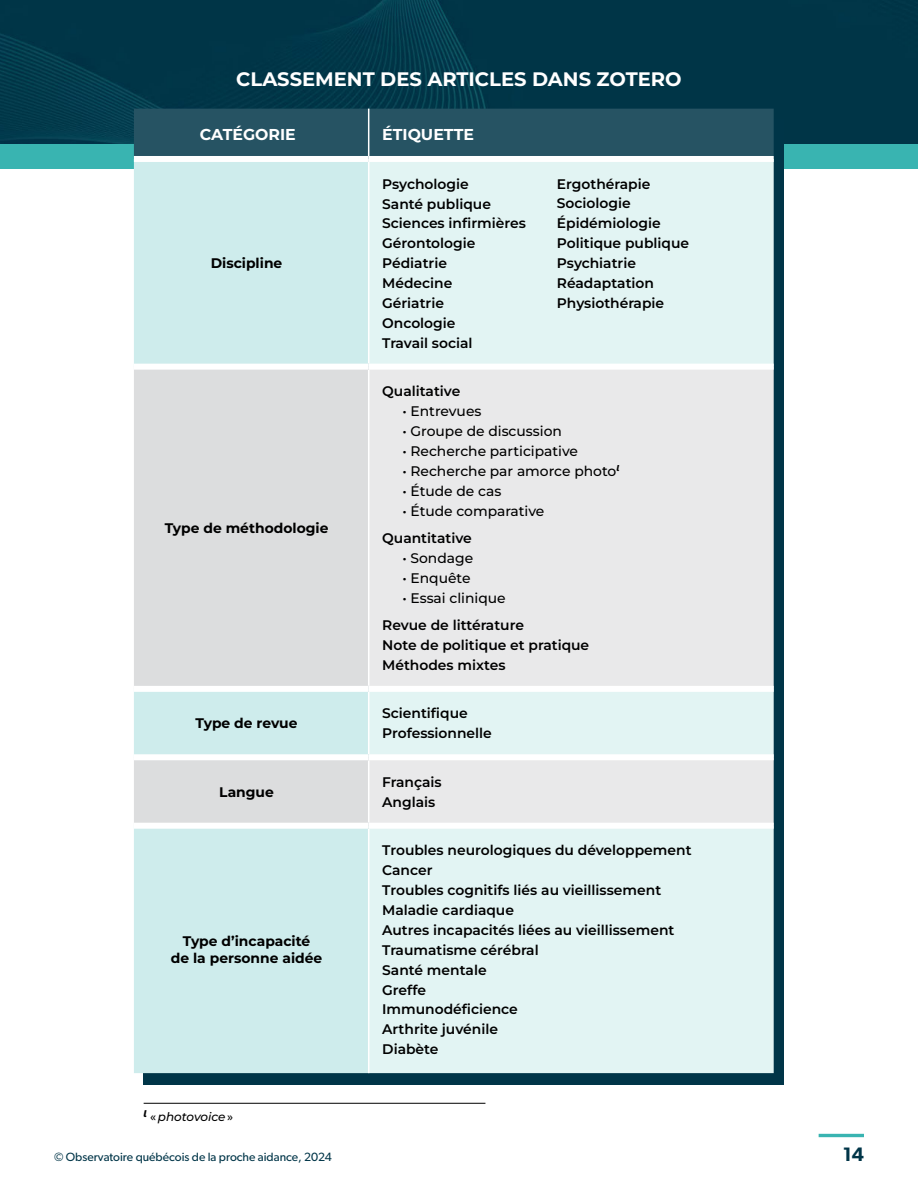
<style>
.page{position:relative;width:918px;height:1188px;background:#fff}
.page>*{position:absolute;margin:0;border:0;box-sizing:border-box;transform-origin:0 0}
.t1{font:700 19.5px "Montserrat";color:#fff}
.t2{font:600 19.5px "Gibson";color:#003548}
.t3{font:700 15.75px "Montserrat";color:#fff}
.t4{font:600 13.8px/20px "Montserrat";color:#000}
.t5{font:500 13.8px "Montserrat";color:#000}
.t6{font:700 13.8px/16.6px "Montserrat";color:#000;text-align:center}
.t7{font:12px "Gibson";color:#003548}
.t8{font:italic 500 12px "Montserrat";color:#000}
.s1{font-style:normal}
</style>
<div class="page">
<hr style="left:819px;top:1134px;width:45px;height:3px;background:#39b4b1">
<div style="left:0;top:0;width:918px;height:169px;background:#39b4b1"></div>
<img style="left:0;top:0;width:918px;height:143px">
<div style="left:144px;top:119px;width:640px;height:966px;background:#003548"></div>
<div style="left:134px;top:109px;width:640px;height:47px;background:#265363"></div>
<div style="left:134px;top:162px;width:234px;height:911px;background:#ceecec"></div>
<svg style="left:369px;top:162px;width:405px;height:911px;background:#e3f4f3"></svg>
<svg style="left:134px;top:370px;width:234px;height:453px;background:#dadfe0"></svg>
<svg style="left:369px;top:370px;width:405px;height:453px;background:#e7eaeb"></svg>
<hr style="left:368px;top:109px;width:1px;height:47px;background:#fff">
<hr style="left:368px;top:162px;width:1px;height:202px;background:#fff">
<hr style="left:368px;top:370px;width:1px;height:316px;background:#fff">
<hr style="left:368px;top:692px;width:1px;height:62px;background:#fff">
<hr style="left:368px;top:760px;width:1px;height:63px;background:#fff">
<hr style="left:368px;top:829px;width:1px;height:244px;background:#fff">
<div style="left:134px;top:156px;width:235px;height:6px;background:#fff"></div>
<div style="left:369px;top:156px;width:405px;height:6px;background:#fff"></div>
<div style="left:134px;top:364px;width:235px;height:6px;background:#fff"></div>
<div style="left:369px;top:364px;width:405px;height:6px;background:#fff"></div>
<div style="left:134px;top:686px;width:235px;height:6px;background:#fff"></div>
<div style="left:369px;top:686px;width:405px;height:6px;background:#fff"></div>
<div style="left:134px;top:754px;width:235px;height:6px;background:#fff"></div>
<div style="left:369px;top:754px;width:405px;height:6px;background:#fff"></div>
<div style="left:134px;top:823px;width:235px;height:6px;background:#fff"></div>
<div style="left:369px;top:823px;width:405px;height:6px;background:#fff"></div>
<hr style="left:144px;top:1103px;width:341px;height:1px;background:#000">
<h1 class="t1" style="left:236px;top:66px;width:447px">CLASSEMENT DES ARTICLES DANS ZOTERO</h1>
<p class="t3" style="left:200px;top:124px;width:97px">CATÉGORIE</p>
<p class="t3" style="left:382px;top:128px;width:93px">ÉTIQUETTE</p>
<p class="t6" style="left:211px;top:256px;width:73px">Discipline</p>
<p class="t6" style="left:165px;top:520px;width:165px">Type de méthodologie</p>
<p class="t4" style="left:382px;top:173px;width:145px">Psychologie<br>Santé publique<br>Sciences infirmières<br>Gérontologie<br>Pédiatrie<br>Médecine<br>Gériatrie<br>Oncologie<br>Travail social</p>
<p class="t4" style="left:557px;top:173px;width:134px">Ergothérapie<br>Sociologie<br>Épidémiologie<br>Politique publique<br>Psychiatrie<br>Réadaptation<br>Physiothérapie</p>
<p class="t4" style="left:382px;top:381px;width:80px">Qualitative</p>
<p class="t5" style="left:402px;top:406px;width:81px">• Entrevues</p>
<p class="t5" style="left:402px;top:426px;width:161px">• Groupe de discussion</p>
<p class="t5" style="left:402px;top:445px;width:177px">• Recherche participative</p>
<p class="t5" style="left:402px;top:465px;width:218px">• Recherche par amorce photo<sup>l</sup></p>
<p class="t5" style="left:402px;top:485px;width:100px">• Étude de cas</p>
<p class="t5" style="left:402px;top:505px;width:144px">• Étude comparative</p>
<p class="t4" style="left:382px;top:529px;width:91px">Quantitative</p>
<p class="t5" style="left:402px;top:552px;width:72px">• Sondage</p>
<p class="t5" style="left:402px;top:572px;width:70px">• Enquête</p>
<p class="t5" style="left:402px;top:592px;width:105px">• Essai clinique</p>
<p class="t4" style="left:382px;top:615px;width:209px">Revue de littérature<br>Note de politique et pratique<br>Méthodes mixtes</p>
<p class="t6" style="left:196px;top:716px;width:104px">Type de revue</p>
<p class="t4" style="left:382px;top:703px;width:111px">Scientifique<br>Professionnelle</p>
<p class="t6" style="left:219px;top:784px;width:56px">Langue</p>
<p class="t4" style="left:382px;top:773px;width:61px">Français<br>Anglais</p>
<p class="t6" style="left:171px;top:934px;width:153px">Type d’incapacité<br>de la personne aidée</p>
<p class="t8" style="left:144px;top:1112px;width:91px"><sup>l</sup> <span class="s1">«</span> photovoice <span class="s1">»</span></p>
<p class="t4" style="left:382px;top:840px;width:311px">Troubles neurologiques du développement<br>Cancer<br>Troubles cognitifs liés au vieillissement<br>Maladie cardiaque<br>Autres incapacités liées au vieillissement<br>Traumatisme cérébral<br>Santé mentale<br>Greffe<br>Immunodéficience<br>Arthrite juvénile<br>Diabète</p>
<p class="t7" style="left:54px;top:1153px;width:279px">© Observatoire québécois de la proche aidance, 2024</p>
<h1 class="t2" style="left:843px;top:1143px;width:23px">14</h1>
</div>
